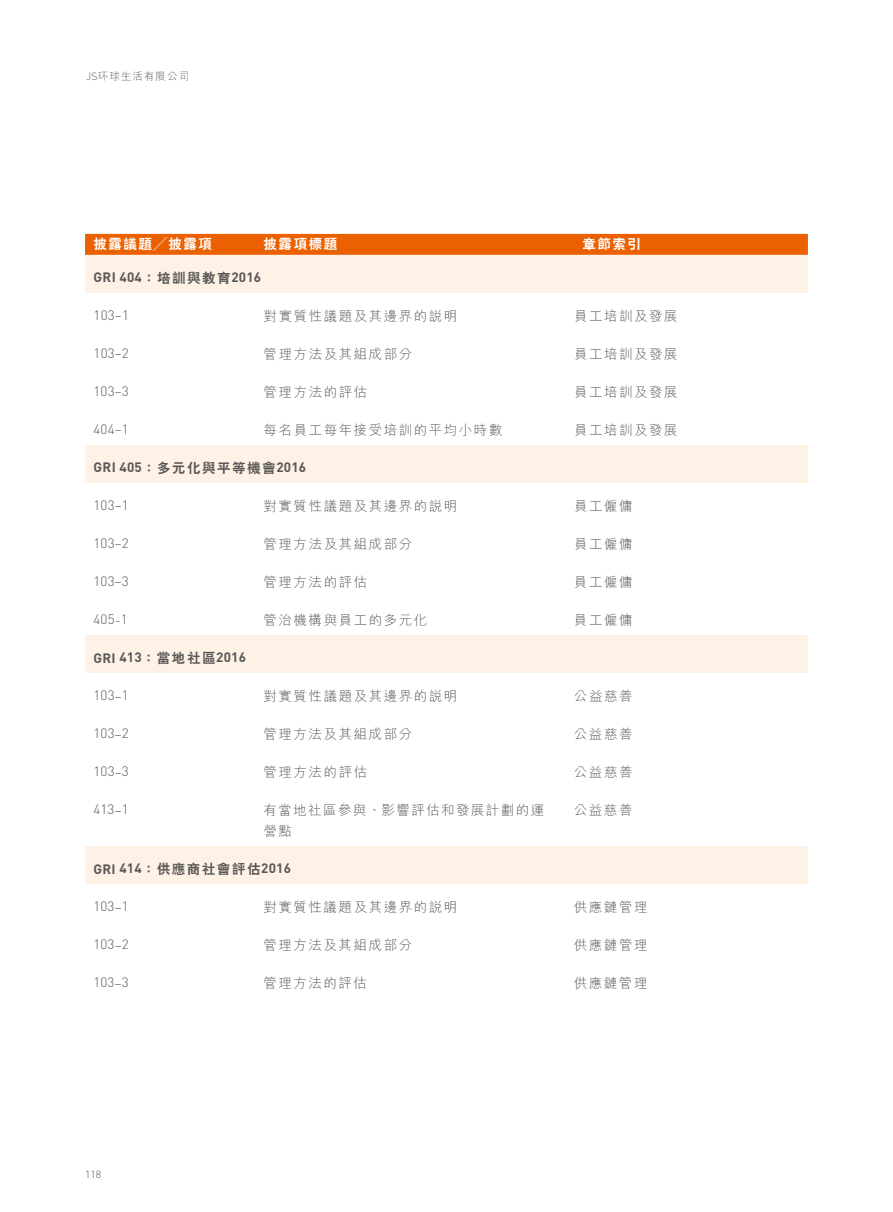
<style>
.page{position:relative;width:893px;height:1212px;background:#fff}
.page>*{position:absolute;margin:0;border:0;box-sizing:border-box;transform-origin:0 0}
.t1{font:300 13.5px/21px "M Hei HK";letter-spacing:.115em;color:#595857}
.t2{font:300 13.5px "DIN";letter-spacing:.015em;color:#595857}
.t3{font:700 13.5px "DIN";letter-spacing:.01em;color:#595857}
.t4{font:800 13.5px "C Hei 2 HK";letter-spacing:.11em;color:#fff}
.t5{font:300 10.5px "M Hei HK";letter-spacing:.1em;color:#595857}
.t6{font:300 10.5px "DIN";color:#595857}
.s1{font-family:"DIN"}
.s2{font-family:"M Hei HKS"}
.s3{font-family:"C Hei 2 HK";font-weight:800}
</style>
<div class="page">
<div style="left:85px;top:234px;width:723px;height:21px;background:#eb6101"></div>
<svg style="left:85px;top:255px;width:723px;height:629px"></svg>
<p class="t5" style="left:86px;top:69px;width:104px"><span class="s1">JS</span><span class="s2">環</span>球生活有限公司</p>
<p class="t4" style="left:94px;top:235px;width:120px">披露議題╱披露項</p>
<p class="t4" style="left:264px;top:235px;width:75px">披露項標題</p>
<p class="t4" style="left:583px;top:235px;width:60px">章節索引</p>
<p class="t3" style="left:94px;top:268px;width:169px">GRI 404<span class="s3">：培訓與教育</span>2016</p>
<p class="t2" style="left:94px;top:307px;width:37px">103–1</p>
<p class="t1" style="left:264px;top:305px;width:195px">對實質性議題及其邊界的說明</p>
<p class="t1" style="left:574px;top:305px;width:105px">員工培訓及發展</p>
<p class="t2" style="left:94px;top:345px;width:37px">103–2</p>
<p class="t1" style="left:264px;top:343px;width:150px">管理方法及其組成部分</p>
<p class="t1" style="left:574px;top:343px;width:105px">員工培訓及發展</p>
<p class="t2" style="left:94px;top:383px;width:37px">103–3</p>
<p class="t1" style="left:264px;top:381px;width:105px">管理方法的評估</p>
<p class="t1" style="left:574px;top:381px;width:105px">員工培訓及發展</p>
<p class="t2" style="left:94px;top:421px;width:37px">404–1</p>
<p class="t1" style="left:264px;top:419px;width:240px">每名員工每年接受培訓的平均小時數</p>
<p class="t1" style="left:574px;top:419px;width:105px">員工培訓及發展</p>
<p class="t3" style="left:94px;top:458px;width:214px">GRI 405<span class="s3">：多元化與平等機會</span>2016</p>
<p class="t2" style="left:94px;top:497px;width:37px">103–1</p>
<p class="t1" style="left:264px;top:495px;width:195px">對實質性議題及其邊界的說明</p>
<p class="t1" style="left:574px;top:495px;width:60px">員工僱傭</p>
<p class="t2" style="left:93px;top:535px;width:37px">103–2</p>
<p class="t1" style="left:264px;top:533px;width:150px">管理方法及其組成部分</p>
<p class="t1" style="left:574px;top:533px;width:60px">員工僱傭</p>
<p class="t2" style="left:93px;top:573px;width:37px">103–3</p>
<p class="t1" style="left:264px;top:571px;width:105px">管理方法的評估</p>
<p class="t1" style="left:574px;top:571px;width:60px">員工僱傭</p>
<p class="t2" style="left:93px;top:611px;width:36px">405-1</p>
<p class="t1" style="left:264px;top:609px;width:165px">管治機構與員工的多元化</p>
<p class="t1" style="left:574px;top:609px;width:60px">員工僱傭</p>
<p class="t3" style="left:93px;top:648px;width:154px">GRI 413<span class="s3">：當地社區</span>2016</p>
<p class="t2" style="left:93px;top:687px;width:37px">103–1</p>
<p class="t1" style="left:264px;top:685px;width:195px">對實質性議題及其邊界的說明</p>
<p class="t1" style="left:574px;top:685px;width:60px">公益慈善</p>
<p class="t2" style="left:93px;top:725px;width:37px">103–2</p>
<p class="t1" style="left:264px;top:723px;width:150px">管理方法及其組成部分</p>
<p class="t1" style="left:574px;top:723px;width:60px">公益慈善</p>
<p class="t2" style="left:93px;top:763px;width:37px">103–3</p>
<p class="t1" style="left:264px;top:761px;width:105px">管理方法的評估</p>
<p class="t1" style="left:574px;top:761px;width:60px">公益慈善</p>
<p class="t2" style="left:93px;top:801px;width:37px">413–1</p>
<p class="t1" style="left:263px;top:799px;width:282px">有當地社區參與、影響評估和發展計劃的運營點</p>
<p class="t1" style="left:574px;top:799px;width:60px">公益慈善</p>
<p class="t3" style="left:93px;top:859px;width:199px">GRI 414<span class="s3">：供應商社會評估</span>2016</p>
<p class="t2" style="left:93px;top:898px;width:37px">103–1</p>
<p class="t1" style="left:263px;top:896px;width:195px">對實質性議題及其邊界的說明</p>
<p class="t1" style="left:574px;top:896px;width:75px">供應鏈管理</p>
<p class="t2" style="left:93px;top:936px;width:37px">103–2</p>
<p class="t1" style="left:263px;top:934px;width:150px">管理方法及其組成部分</p>
<p class="t1" style="left:574px;top:934px;width:75px">供應鏈管理</p>
<p class="t2" style="left:93px;top:974px;width:37px">103–3</p>
<p class="t1" style="left:263px;top:972px;width:105px">管理方法的評估</p>
<p class="t1" style="left:574px;top:972px;width:75px">供應鏈管理</p>
<p class="t6" style="left:85px;top:1168px;width:18px">118</p>
</div>
